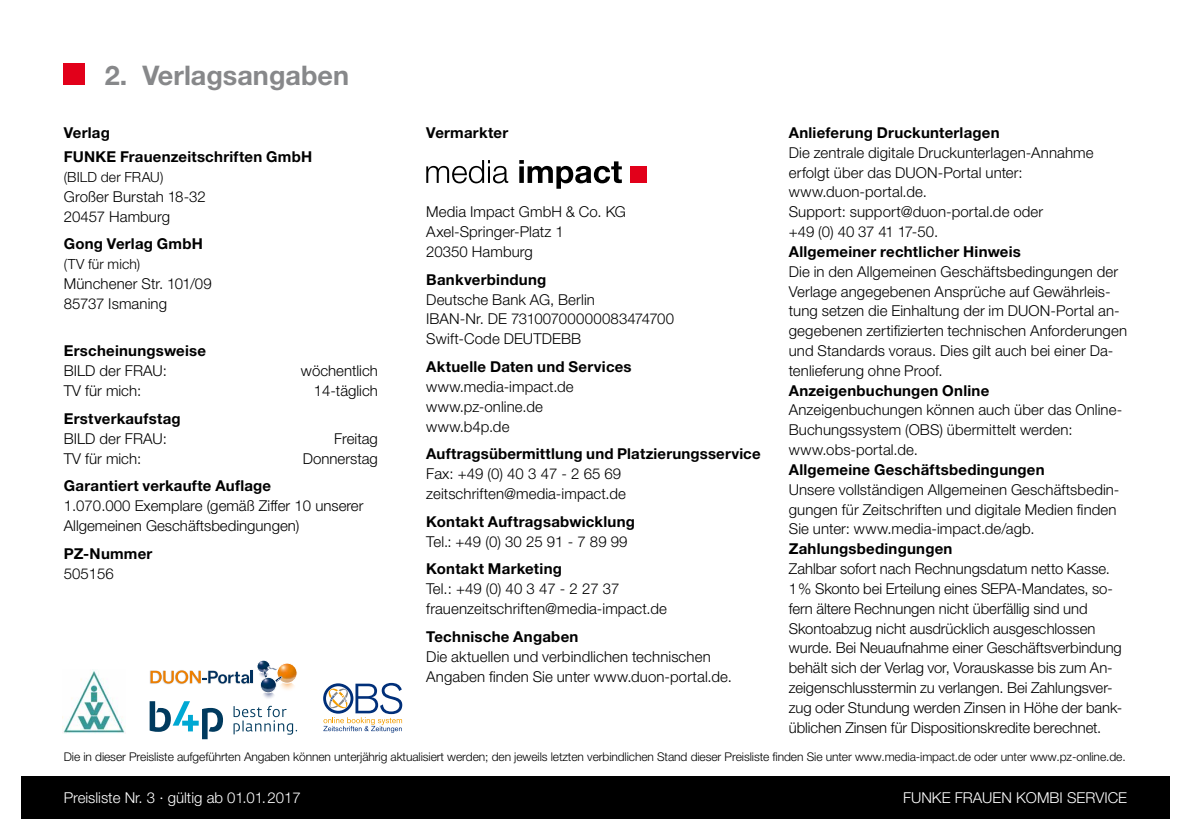
<style>
.page{position:relative;width:1191px;height:840px;background:#fff}
.page>*{position:absolute;margin:0;border:0;box-sizing:border-box;transform-origin:0 0}
.t1{font:700 27px "Helvetica Neue";color:#87888a}
.t2{font:300 15px/19.8px "Helvetica Neue";letter-spacing:.005em;color:#000}
.t3{font:700 15px/24px "Helvetica Neue";letter-spacing:.015em;color:#000}
.t4{font:300 15px "Helvetica Neue";color:#fff}
.t5{font:300 14px "Helvetica Neue";letter-spacing:.01em;color:#000}
.t6{font:300 12px "Helvetica Neue";letter-spacing:-.005em;color:#000}
</style>
<div class="page">
<div style="left:21px;top:775px;width:1148px;height:43px;background:#000"></div>
<div style="left:64px;top:64px;width:21px;height:21px;background:#e2001a"></div>
<svg style="left:150px;top:660px;width:147px;height:78px"></svg>
<svg style="left:323px;top:682px;width:79px;height:50px"></svg>
<img style="left:63px;top:669px;width:63px;height:63px">
<svg style="left:426px;top:160px;width:82px;height:23px"></svg>
<svg style="left:519px;top:160px;width:103px;height:29px"></svg>
<div style="left:630px;top:166px;width:16px;height:16px;background:#e2001a"></div>
<h1 class="t1" style="left:105px;top:59px;width:246px">2. Verlagsangaben</h1>
<p class="t3" style="left:64px;top:120px;width:250px">Verlag<br>FUNKE Frauenzeitschriften GmbH</p>
<p class="t5" style="left:64px;top:168px;width:101px">(BILD der FRAU)</p>
<p class="t2" style="left:64px;top:186px;width:143px">Großer Burstah 18-32<br>20457 Hamburg</p>
<p class="t3" style="left:64px;top:231px;width:141px">Gong Verlag GmbH</p>
<p class="t5" style="left:64px;top:255px;width:78px">(TV für mich)</p>
<p class="t2" style="left:64px;top:273px;width:149px">Münchener Str. 101/09<br>85737 Ismaning</p>
<p class="t3" style="left:64px;top:338px;width:144px">Erscheinungsweise</p>
<p class="t2" style="left:64px;top:360px;width:105px">BILD der FRAU:</p>
<p class="t2" style="left:301px;top:360px;width:78px">wöchentlich</p>
<p class="t2" style="left:64px;top:380px;width:79px">TV für mich:</p>
<p class="t2" style="left:314px;top:380px;width:66px">14-täglich</p>
<p class="t3" style="left:64px;top:406px;width:118px">Erstverkaufstag</p>
<p class="t2" style="left:64px;top:428px;width:105px">BILD der FRAU:</p>
<p class="t2" style="left:334px;top:428px;width:45px">Freitag</p>
<p class="t2" style="left:64px;top:447px;width:79px">TV für mich:</p>
<p class="t2" style="left:303px;top:447px;width:77px">Donnerstag</p>
<p class="t3" style="left:64px;top:473px;width:209px">Garantiert verkaufte Auflage</p>
<p class="t2" style="left:64px;top:495px;width:301px">1.070.000 Exemplare (gemäß Ziffer 10 unserer<br>Allgemeinen Geschäftsbedingungen)</p>
<p class="t3" style="left:64px;top:541px;width:90px">PZ-Nummer</p>
<p class="t2" style="left:64px;top:562px;width:52px">505156</p>
<p class="t3" style="left:788px;top:120px;width:212px">Anlieferung Druckunterlagen</p>
<p class="t2" style="left:788px;top:142px;width:306px">Die zentrale digitale Druckunterlagen-Annahme erfolgt über das DUON-Portal unter: www.duon-portal.de.<br>Support: support@duon-portal.de oder<br>+49 (0) 40 37 41 17-50.</p>
<p class="t3" style="left:788px;top:239px;width:234px">Allgemeiner rechtlicher Hinweis</p>
<p class="t2" style="left:788px;top:261px;width:340px">Die in den Allgemeinen Geschäftsbedingungen der Verlage angegebenen Ansprüche auf Gewährleis&shy;tung setzen die Einhaltung der im DUON-Portal an&shy;gegebenen zertifizierten technischen Anforderungen und Standards voraus. Dies gilt auch bei einer Da&shy;tenlieferung ohne Proof.</p>
<p class="t3" style="left:788px;top:378px;width:202px">Anzeigenbuchungen Online</p>
<p class="t2" style="left:788px;top:399px;width:335px">Anzeigenbuchungen können auch über das Online-<br>Buchungssystem (OBS) übermittelt werden: www.obs-portal.de.</p>
<p class="t3" style="left:788px;top:457px;width:257px">Allgemeine Geschäftsbedingungen</p>
<p class="t2" style="left:788px;top:479px;width:332px">Unsere vollständigen Allgemeinen Geschäftsbedin&shy;gungen für Zeitschriften und digitale Medien finden<br>Sie unter: www.media-impact.de/agb.</p>
<p class="t3" style="left:788px;top:536px;width:165px">Zahlungsbedingungen</p>
<p class="t2" style="left:789px;top:558px;width:335px">Zahlbar sofort nach Rechnungsdatum netto Kasse.<br>1% Skonto bei Erteilung eines SEPA-Mandates, so&shy;fern ältere Rechnungen nicht überfällig sind und Skontoabzug nicht ausdrücklich ausgeschlossen wurde. Bei Neuaufnahme einer Geschäftsverbindung behält sich der Verlag vor, Vorauskasse bis zum An&shy;zeigenschlusstermin zu verlangen. Bei Zahlungsver&shy;zug oder Stundung werden Zinsen in Höhe der bank&shy;üblichen Zinsen für Dispositionskredite berechnet.</p>
<p class="t6" style="left:64px;top:748px;width:1063px">Die in dieser Preisliste aufgeführten Angaben können unterjährig aktualisiert werden; den jeweils letzten verbindlichen Stand dieser Preisliste finden Sie unter www.media-impact.de oder unter www.pz-online.de.</p>
<p class="t3" style="left:426px;top:120px;width:83px">Vermarkter</p>
<p class="t2" style="left:426px;top:201px;width:201px">Media Impact GmbH &amp; Co. KG<br>Axel-Springer-Platz 1<br>20350 Hamburg</p>
<p class="t3" style="left:426px;top:267px;width:122px">Bankverbindung</p>
<p class="t2" style="left:426px;top:289px;width:249px">Deutsche Bank AG, Berlin<br>IBAN-Nr. DE 73100700000083474700<br>Swift-Code DEUTDEBB</p>
<p class="t3" style="left:426px;top:354px;width:207px">Aktuelle Daten und Services</p>
<p class="t2" style="left:426px;top:376px;width:149px">www.media-impact.de www.pz-online.de www.b4p.de</p>
<p class="t3" style="left:426px;top:441px;width:336px">Auftragsübermittlung und Platzierungsservice</p>
<p class="t2" style="left:426px;top:463px;width:201px">Fax: +49 (0) 40 3 47 - 2 65 69 zeitschriften@media-impact.de</p>
<p class="t3" style="left:426px;top:509px;width:210px">Kontakt Auftragsabwicklung</p>
<p class="t2" style="left:426px;top:530px;width:203px">Tel.: +49 (0) 30 25 91 - 7 89 99</p>
<p class="t3" style="left:426px;top:556px;width:137px">Kontakt Marketing</p>
<p class="t2" style="left:426px;top:578px;width:242px">Tel.: +49 (0) 40 3 47 - 2 27 37 frauenzeitschriften@media-impact.de</p>
<p class="t3" style="left:426px;top:624px;width:154px">Technische Angaben</p>
<p class="t2" style="left:426px;top:645px;width:307px">Die aktuellen und verbindlichen technischen<br>Angaben finden Sie unter www.duon-portal.de.</p>
<p class="t4" style="left:64px;top:787px;width:238px">Preisliste Nr. 3 · gültig ab 01.01.2017</p>
<p class="t4" style="left:903px;top:787px;width:226px">FUNKE FRAUEN KOMBI SERVICE</p>
</div>
